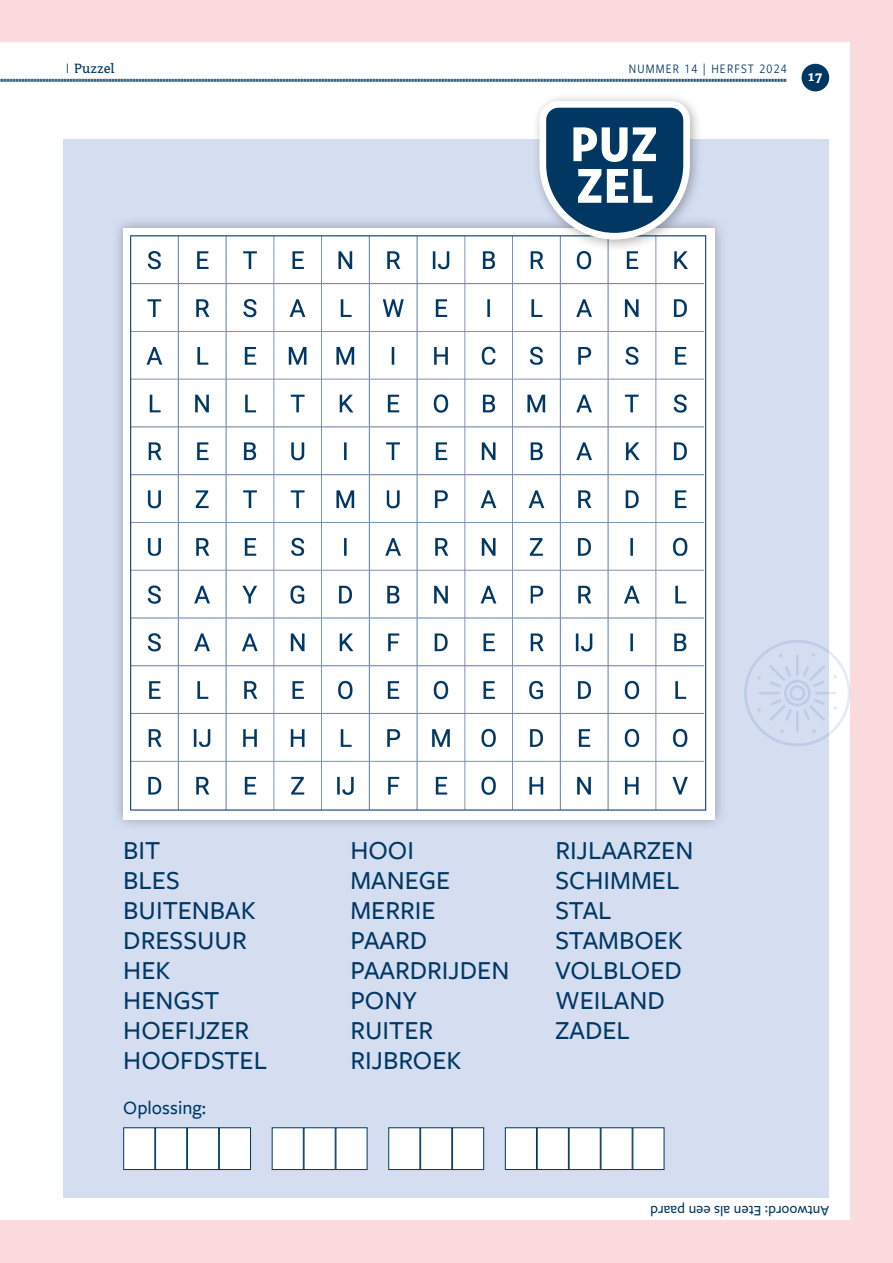
<style>
.page{position:relative;width:893px;height:1263px;background:#fbdbde}
.page>*{position:absolute;margin:0;border:0;box-sizing:border-box;transform-origin:0 0}
.t1{font:500 27px/30px "Freight Sans Pro";color:#003863}
.t2{font:500 19.5px "Freight Sans Pro";color:#003863}
.t3{font:500 15px "Freight Sans Pro";color:#003863}
.t4{font:15px "Avance Pro";color:#003863}
.t5{font:700 15px "Avance Pro";color:#fff}
.t6{font:13.5px "Freight Sans Cnd Pro";letter-spacing:.09em;color:#003863}
</style>
<div class="page">
<div style="left:0;top:43px;width:850px;height:1177px;background:#fff"></div>
<div style="left:801px;top:64px;width:28px;height:27px;background:#003863;border-radius:50%"></div>
<svg style="left:0;top:78px;width:786px;height:4px"></svg>
<div style="left:64px;top:139px;width:765px;height:1059px;background:#d5ddf1"></div>
<div style="left:111px;top:216px;width:615px;height:615px;background:#000;opacity:.3"></div>
<img style="left:124px;top:230px;width:590px;height:587px">
<div style="left:123px;top:1127px;width:32px;height:43px;background:#fff;border:1px solid #003863"></div>
<div style="left:155px;top:1127px;width:32px;height:43px;background:#fff;border:1px solid #003863"></div>
<div style="left:187px;top:1127px;width:32px;height:43px;background:#fff;border:1px solid #003863"></div>
<div style="left:219px;top:1127px;width:32px;height:43px;background:#fff;border:1px solid #003863"></div>
<div style="left:505px;top:1127px;width:32px;height:43px;background:#fff;border:1px solid #003863"></div>
<div style="left:537px;top:1127px;width:32px;height:43px;background:#fff;border:1px solid #003863"></div>
<div style="left:569px;top:1127px;width:32px;height:43px;background:#fff;border:1px solid #003863"></div>
<div style="left:601px;top:1127px;width:31px;height:43px;background:#fff;border:1px solid #003863"></div>
<div style="left:632px;top:1127px;width:32px;height:43px;background:#fff;border:1px solid #003863"></div>
<svg style="left:744px;top:640px;width:106px;height:106px"></svg>
<div style="left:531px;top:92px;width:172px;height:160px;background:#000;opacity:.3"></div>
<svg style="left:539px;top:101px;width:151px;height:139px"></svg>
<div style="left:272px;top:1127px;width:32px;height:43px;background:#fff;border:1px solid #003863"></div>
<div style="left:304px;top:1127px;width:32px;height:43px;background:#fff;border:1px solid #003863"></div>
<div style="left:336px;top:1127px;width:31px;height:43px;background:#fff;border:1px solid #003863"></div>
<div style="left:388px;top:1127px;width:32px;height:43px;background:#fff;border:1px solid #003863"></div>
<div style="left:420px;top:1127px;width:32px;height:43px;background:#fff;border:1px solid #003863"></div>
<div style="left:452px;top:1127px;width:32px;height:43px;background:#fff;border:1px solid #003863"></div>
<p class="t4" style="left:64px;top:61px;width:53px">| Puzzel</p>
<p class="t6" style="left:629px;top:60px;width:159px">NUMMER 14 | HERFST 2024</p>
<p class="t5" style="left:808px;top:68px;width:16px">17</p>
<p class="t1" style="left:123px;top:835px;width:145px">BIT<br>BLES<br>BUITENBAK<br>DRESSUUR<br>HEK<br>HENGST<br>HOEFIJZER<br>HOOFDSTEL</p>
<p class="t2" style="left:123px;top:1094px;width:84px">Oplossing:</p>
<p class="t1" style="left:350px;top:835px;width:161px">HOOI<br>MANEGE<br>MERRIE<br>PAARD<br>PAARDRIJDEN<br>PONY<br>RUITER<br>RIJBROEK</p>
<p class="t1" style="left:555px;top:835px;width:139px">RIJLAARZEN<br>SCHIMMEL<br>STAL<br>STAMBOEK<br>VOLBLOED<br>WEILAND<br>ZADEL</p>
<p class="t3" style="left:829px;top:1221px;width:180px;rotate:-180deg">Antwoord: Eten als een paard</p>
</div>
